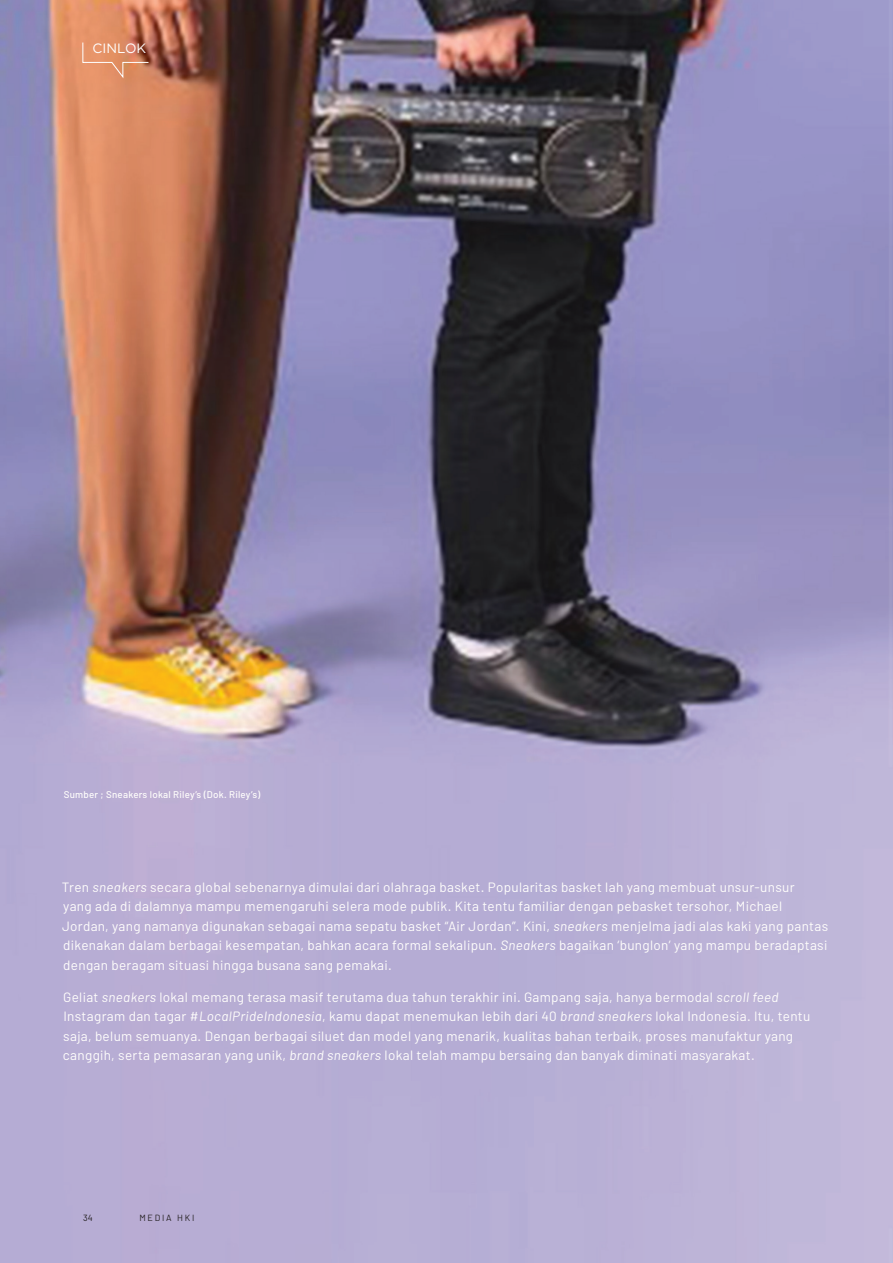
<style>
.page{position:relative;width:893px;height:1263px;background:#fff}
.page>*{position:absolute;margin:0;border:0;box-sizing:border-box;transform-origin:0 0}
.t1{font:13.5px/19.5px "Barlow";letter-spacing:.025em;color:#fffefc}
.t2{font:13.5px "Gotham";color:#fff}
.t3{font:500 9.75px "Barlow";letter-spacing:.025em;color:#fffefc}
.t4{font:9px "Barlow";letter-spacing:.2em;color:#231f20}
.s1{font-style:italic}
</style>
<div class="page">
<img style="left:0;top:0;width:893px;height:1263px">
<svg style="left:82px;top:42px;width:67px;height:37px;background:#da8c66"></svg>
<p class="t2" style="left:93px;top:40px;width:55px">CINLOK</p>
<p class="t3" style="left:64px;top:789px;width:198px">Sumber ; Sneakers lokal Riley’s (Dok. Riley’s)</p>
<p class="t1" style="left:62px;top:876px;width:768px">Tren <span class="s1">sneakers</span> secara global sebenarnya dimulai dari olahraga basket. Popularitas basket lah yang membuat unsur-unsur<br>yang ada di dalamnya mampu memengaruhi selera mode publik. Kita tentu familiar dengan pebasket tersohor, Michael Jordan, yang namanya digunakan sebagai nama sepatu basket “Air Jordan”. Kini, <span class="s1">sneakers</span> menjelma jadi alas kaki yang pantas dikenakan dalam berbagai kesempatan, bahkan acara formal sekalipun. <span class="s1">Sneakers</span> bagaikan ‘bunglon’ yang mampu beradaptasi dengan beragam situasi hingga busana sang pemakai.</p>
<p class="t1" style="left:63px;top:987px;width:749px">Geliat <span class="s1">sneakers</span> lokal memang terasa masif terutama dua tahun terakhir ini. Gampang saja, hanya bermodal <span class="s1">scroll feed </span>Instagram dan tagar #<span class="s1">LocalPrideIndonesia</span>, kamu dapat menemukan lebih dari 40 <span class="s1">brand sneakers</span> lokal Indonesia. Itu, tentu saja, belum semuanya. Dengan berbagai siluet dan model yang menarik, kualitas bahan terbaik, proses manufaktur yang canggih, serta pemasaran yang unik, <span class="s1">brand sneakers</span> lokal telah mampu bersaing dan banyak diminati masyarakat.</p>
<p class="t4" style="left:83px;top:1212px;width:11px">34</p>
<p class="t4" style="left:139px;top:1212px;width:56px">MEDIA HKI</p>
</div>
